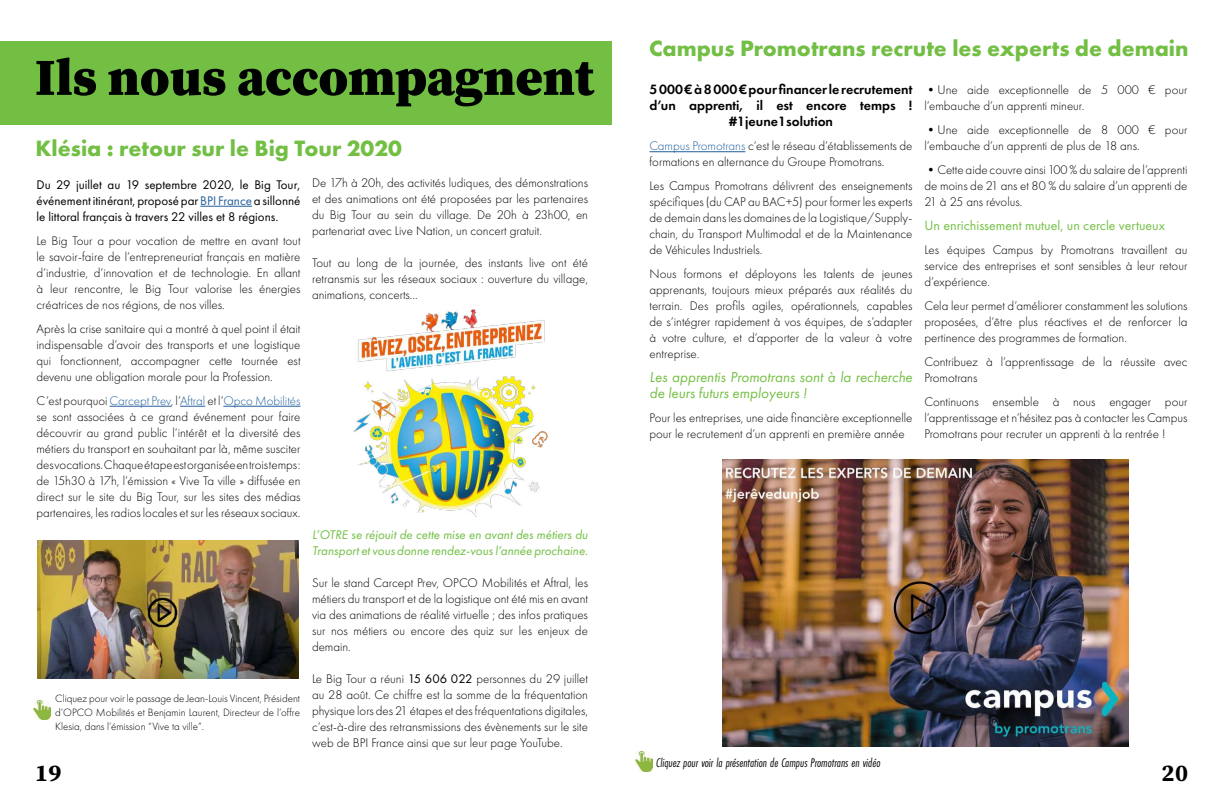
<style>
.page{position:relative;width:1224px;height:792px;background:#fff}
.page>*{position:absolute;margin:0;border:0;box-sizing:border-box;transform-origin:0 0}
.t1{font:900 52px "Source Serif Pro";color:#000101}
.t2{font:700 24px "Source Serif Pro";color:#000}
.t3{font:700 23px "Futura PT";color:#72bf44}
.t4{font:italic 15px/16px "Futura PT";color:#75c044}
.t5{font:600 14px/16px "Futura PT";color:#000;text-align:center}
.t6{font:14px "Futura PT";color:#75c044}
.t7{font:300 13px/16px "Futura PT";color:#000;text-align:justify}
.t8{font:13px/16px "Futura PT";color:#000;text-align:justify}
.t9{font:italic 13px/16px "Futura PT";color:#72bf44}
.t10{font:italic 13px "Futura PT Cond";color:#000}
.t11{font:300 11px/14px "Futura PT";color:#000;text-align:justify}
.s1{color:#215e9e}
.s2{font-weight:400}
</style>
<div class="page">
<div style="left:0;top:41px;width:612px;height:83px;background:#72bf44"></div>
<hr style="left:200px;top:206px;width:52px;height:1px;background:#215e9e">
<hr style="left:110px;top:406px;width:61px;height:1px;background:#215e9e">
<svg style="left:180px;top:406px;width:25px;height:1px"></svg>
<hr style="left:223px;top:406px;width:77px;height:1px;background:#215e9e">
<img style="left:33px;top:700px;width:17px;height:20px">
<img style="left:38px;top:540px;width:260px;height:138px">
<hr style="left:650px;top:151px;width:95px;height:1px;background:#215e9e">
<img style="left:353px;top:309px;width:197px;height:208px">
<img style="left:635px;top:752px;width:17px;height:19px">
<img style="left:722px;top:460px;width:407px;height:287px">
<h1 class="t1" style="left:35px;top:41px;width:561px">Ils nous accompagnent</h1>
<h3 class="t3" style="left:36px;top:133px;width:368px">Klésia : retour sur le Big Tour 2020</h3>
<p class="t8" style="left:36px;top:177px;width:266px">Du 29 juillet au 19 septembre 2020, le Big Tour, événement itinérant, proposé par <span class="s1">BPI France</span> a sillonné le littoral français à travers 22 villes et 8 régions.</p>
<p class="t7" style="left:36px;top:233px;width:266px">Le Big Tour a pour vocation de mettre en avant tout le savoir-faire de l’entrepreneuriat français en matière d’industrie, d’innovation et de technologie. En allant à leur rencontre, le Big Tour valorise les énergies créatrices de nos régions, de nos villes.</p>
<p class="t7" style="left:36px;top:321px;width:266px">Après la crise sanitaire qui a montré à quel point il était indispensable d’avoir des transports et une logistique qui fonctionnent, accompagner cette tournée est devenu une obligation morale pour la Profession.</p>
<p class="t7" style="left:36px;top:393px;width:266px">C’est pourquoi <span class="s1">Carcept Prev</span>, l’<span class="s1">Aftral</span> et l’<span class="s1">Opco Mobilités </span>se sont associées à ce grand événement pour faire découvrir au grand public l’intérêt et la diversité des métiers du transport en souhaitant par là, même susciter des vocations. Chaque étape est organisée en trois temps : de 15h30 à 17h, l’émission « Vive Ta ville » diffusée en direct sur le site du Big Tour, sur les sites des médias partenaires, les radios locales et sur les réseaux sociaux.</p>
<p class="t7" style="left:312px;top:175px;width:278px">De 17h à 20h, des activités ludiques, des démonstrations et des animations ont été proposées par les partenaires du Big Tour au sein du village. De 20h à 23h00, en partenariat avec Live Nation, un concert gratuit.</p>
<p class="t7" style="left:312px;top:255px;width:278px">Tout au long de la journée, des instants live ont été retransmis sur les réseaux sociaux : ouverture du village, animations, concerts...</p>
<h3 class="t3" style="left:649px;top:33px;width:541px">Campus Promotrans recrute les experts de demain</h3>
<p class="t5" style="left:650px;top:82px;width:265px">5 000 € à 8 000 € pour financer le recrutement d’un apprenti, il est encore temps ! #1jeune1solution</p>
<p class="t7" style="left:650px;top:138px;width:265px"><span class="s1">Campus Promotrans</span> c’est le réseau d’établissements de formations en alternance du Groupe Promotrans.</p>
<p class="t7" style="left:650px;top:178px;width:265px">Les Campus Promotrans délivrent des enseignements spécifiques (du CAP au BAC+5) pour former les experts de demain dans les domaines de la Logistique/Supply&shy;chain, du Transport Multimodal et de la Maintenance de Véhicules Industriels.</p>
<p class="t7" style="left:650px;top:266px;width:265px">Nous formons et déployons les talents de jeunes apprenants, toujours mieux préparés aux réalités du terrain. Des profils agiles, opérationnels, capables de s’intégrer rapidement à vos équipes, de s’adapter à votre culture, et d’apporter de la valeur à votre entreprise.</p>
<p class="t4" style="left:650px;top:369px;width:264px">Les apprentis Promotrans sont à la recherche de leurs futurs employeurs !</p>
<p class="t7" style="left:650px;top:410px;width:265px">Pour les entreprises, une aide financière exceptionnelle pour le recrutement d’un apprenti en première année</p>
<p class="t7" style="left:925px;top:81px;width:265px">•Une aide exceptionnelle de 5 000 € pour l’embauche d’un apprenti mineur.</p>
<p class="t7" style="left:925px;top:121px;width:265px">•Une aide exceptionnelle de 8 000 € pour l’embauche d’un apprenti de plus de 18 ans.</p>
<p class="t7" style="left:925px;top:161px;width:264px">•Cette aide couvre ainsi 100 % du salaire de l’apprenti de moins de 21 ans et 80 % du salaire d’un apprenti de 21 à 25 ans révolus.</p>
<p class="t6" style="left:924px;top:217px;width:242px">Un enrichissement mutuel, un cercle vertueux</p>
<p class="t7" style="left:924px;top:241px;width:264px">Les équipes Campus by Promotrans travaillent au service des entreprises et sont sensibles à leur retour d’expérience.</p>
<p class="t7" style="left:924px;top:297px;width:265px">Cela leur permet d’améliorer constamment les solutions proposées, d’être plus réactives et de renforcer la pertinence des programmes de formation.</p>
<p class="t7" style="left:924px;top:353px;width:265px">Contribuez à l’apprentissage de la réussite avec<br>Promotrans</p>
<p class="t7" style="left:924px;top:393px;width:265px">Continuons ensemble à nous engager pour l’apprentissage et n’hésitez pas à contacter les Campus Promotrans pour recruter un apprenti à la rentrée !</p>
<p class="t9" style="left:312px;top:527px;width:277px">L’OTRE se réjouit de cette mise en avant des métiers du<br>Transport et vous donne rendez-vous l’année prochaine.</p>
<p class="t7" style="left:312px;top:575px;width:278px">Sur le stand Carcept Prev, OPCO Mobilités et Aftral, les métiers du transport et de la logistique ont été mis en avant via des animations de réalité virtuelle ; des infos pratiques sur nos métiers ou encore des quiz sur les enjeux de demain.</p>
<p class="t7" style="left:312px;top:671px;width:278px">Le Big Tour a réuni <span class="s2">15 606 022</span> personnes du 29 juillet au 28 août. Ce chiffre est la somme de la fréquentation physique lors des 21 étapes et des fréquentations digitales, c’est-à-dire des retransmissions des évènements sur le site web de BPI France ainsi que sur leur page YouTube.</p>
<p class="t11" style="left:55px;top:692px;width:246px">Cliquez pour voir le passage de Jean-Louis Vincent, Président d’OPCO Mobilités et Benjamin Laurent, Directeur de l’offre Klesia, dans l’émission “Vive ta ville”.</p>
<h2 class="t2" style="left:35px;top:756px;width:28px">19</h2>
<h2 class="t2" style="left:1161px;top:756px;width:28px">20</h2>
<p class="t10" style="left:656px;top:755px;width:226px">Cliquez pour voir la présentation de Campus Promotrans en vidéo</p>
</div>
